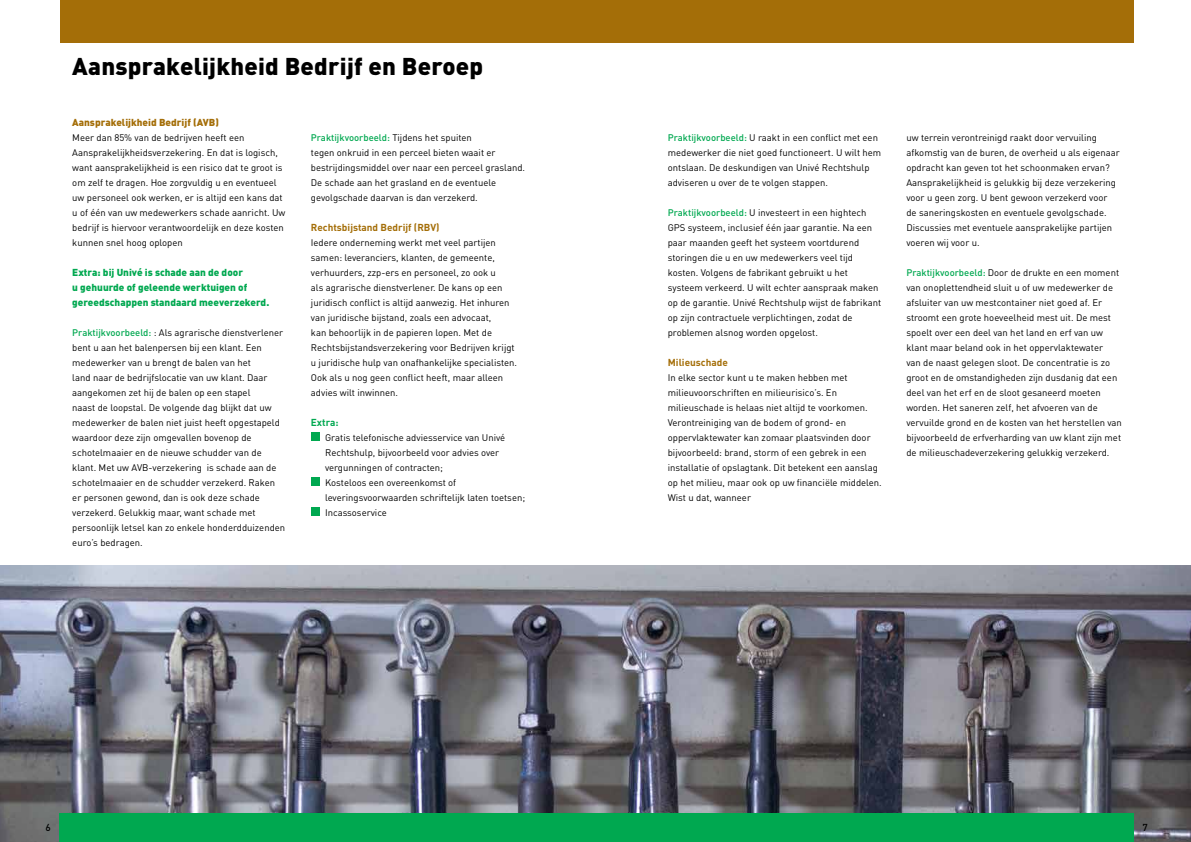
<style>
.page{position:relative;width:1191px;height:842px;background:#fff}
.page>*{position:absolute;margin:0;border:0;box-sizing:border-box;transform-origin:0 0}
.t1{font:900 24px "DIN Pro";letter-spacing:.01em;color:#000}
.t2{font:900 10px/15px "DIN Pro";color:#00a850}
.t3{font:700 10px "DIN Pro";color:#a46e08}
.t4{font:900 10px "DIN Pro";color:#a46e08}
.t5{font:700 10px "DIN Pro";color:#00a850}
.t6{font:500 10px "DIN Pro";color:#000}
.t7{font:9.5px/15px "DIN Pro";color:#000}
.s1{font-weight:500;color:#00a850}
</style>
<div class="page">
<img style="left:0;top:565px;width:1191px;height:277px">
<div style="left:60px;top:814px;width:1073px;height:28px;background:#00a850"></div>
<div style="left:595px;top:0;width:538px;height:43px;background:#a46e08"></div>
<div style="left:60px;top:0;width:535px;height:43px;background:#a46e08"></div>
<div style="left:311px;top:432px;width:8px;height:9px;background:#00a850"></div>
<div style="left:311px;top:477px;width:8px;height:9px;background:#00a850"></div>
<div style="left:311px;top:507px;width:8px;height:9px;background:#00a850"></div>
<h1 class="t1" style="left:72px;top:50px;width:412px">Aansprakelijkheid Bedrijf en Beroep</h1>
<p class="t4" style="left:72px;top:116px;width:148px">Aansprakelijkheid Bedrijf (AVB)</p>
<p class="t7" style="left:72px;top:130px;width:215px">Meer dan 85% van de bedrijven heeft een Aansprakelijkheidsverzekering. En dat is logisch, want aansprakelijkheid is een risico dat te groot is om zelf te dragen. Hoe zorgvuldig u en eventueel uw personeel ook werken, er is altijd een kans dat u of één van uw medewerkers schade aanricht. Uw bedrijf is hiervoor verantwoordelijk en deze kosten kunnen snel hoog oplopen</p>
<p class="t2" style="left:72px;top:264px;width:198px">Extra: bij Univé is schade aan de door<br>u gehuurde of geleende werktuigen of gereedschappen standaard meeverzekerd.</p>
<p class="t7" style="left:72px;top:325px;width:214px"><span class="s1">Praktijkvoorbeeld:</span> : Als agrarische dienstverlener bent u aan het balenpersen bij een klant. Een medewerker van u brengt de balen van het<br>land naar de bedrijfslocatie van uw klant. Daar aangekomen zet hij de balen op een stapel<br>naast de loopstal. De volgende dag blijkt dat uw medewerker de balen niet juist heeft opgestapeld waardoor deze zijn omgevallen bovenop de schotelmaaier en de nieuwe schudder van de klant. Met uw AVB-verzekering is schade aan de schotelmaaier en de schudder verzekerd. Raken er personen gewond, dan is ook deze schade verzekerd. Gelukkig maar, want schade met persoonlijk letsel kan zo enkele honderdduizenden euro’s bedragen.</p>
<p class="t7" style="left:311px;top:130px;width:216px"><span class="s1">Praktijkvoorbeeld:</span> Tijdens het spuiten<br>tegen onkruid in een perceel bieten waait er bestrijdingsmiddel over naar een perceel grasland.<br>De schade aan het grasland en de eventuele gevolgschade daarvan is dan verzekerd.</p>
<p class="t3" style="left:311px;top:221px;width:130px">Rechtsbijstand Bedrijf (RBV)</p>
<p class="t7" style="left:311px;top:235px;width:208px">Iedere onderneming werkt met veel partijen samen: leveranciers, klanten, de gemeente, verhuurders, zzp-ers en personeel, zo ook u<br>als agrarische dienstverlener. De kans op een juridisch conflict is altijd aanwezig. Het inhuren van juridische bijstand, zoals een advocaat,<br>kan behoorlijk in de papieren lopen. Met de Rechtsbijstandsverzekering voor Bedrijven krijgt u juridische hulp van onafhankelijke specialisten.<br>Ook als u nog geen conflict heeft, maar alleen advies wilt inwinnen.</p>
<p class="t5" style="left:311px;top:416px;width:29px">Extra:</p>
<p class="t7" style="left:325px;top:430px;width:202px">Gratis telefonische adviesservice van Univé Rechtshulp, bijvoorbeeld voor advies over vergunningen of contracten;<br>Kosteloos een overeenkomst of leveringsvoorwaarden schriftelijk laten toetsen; Incassoservice</p>
<p class="t7" style="left:668px;top:130px;width:215px"><span class="s1">Praktijkvoorbeeld:</span> U raakt in een conflict met een medewerker die niet goed functioneert. U wilt hem ontslaan. De deskundigen van Univé Rechtshulp adviseren u over de te volgen stappen.</p>
<p class="t7" style="left:668px;top:205px;width:215px"><span class="s1">Praktijkvoorbeeld:</span> U investeert in een hightech GPS systeem, inclusief één jaar garantie. Na een paar maanden geeft het systeem voortdurend storingen die u en uw medewerkers veel tijd kosten. Volgens de fabrikant gebruikt u het systeem verkeerd. U wilt echter aanspraak maken op de garantie. Univé Rechtshulp wijst de fabrikant op zijn contractuele verplichtingen, zodat de problemen alsnog worden opgelost.</p>
<p class="t3" style="left:668px;top:356px;width:62px">Milieuschade</p>
<p class="t7" style="left:668px;top:370px;width:215px">In elke sector kunt u te maken hebben met milieuvoorschriften en milieurisico’s. En milieuschade is helaas niet altijd te voorkomen.<br>Verontreiniging van de bodem of grond- en oppervlaktewater kan zomaar plaatsvinden door bijvoorbeeld: brand, storm of een gebrek in een installatie of opslagtank. Dit betekent een aanslag op het milieu, maar ook op uw financiële middelen.<br>Wist u dat, wanneer</p>
<p class="t7" style="left:906px;top:130px;width:215px">uw terrein verontreinigd raakt door vervuiling afkomstig van de buren, de overheid u als eigenaar opdracht kan geven tot het schoonmaken ervan?<br>Aansprakelijkheid is gelukkig bij deze verzekering voor u geen zorg. U bent gewoon verzekerd voor de saneringskosten en eventuele gevolgschade.<br>Discussies met eventuele aansprakelijke partijen voeren wij voor u.</p>
<p class="t7" style="left:906px;top:265px;width:217px"><span class="s1">Praktijkvoorbeeld:</span> Door de drukte en een moment van onoplettendheid sluit u of uw medewerker de afsluiter van uw mestcontainer niet goed af. Er stroomt een grote hoeveelheid mest uit. De mest spoelt over een deel van het land en erf van uw klant maar beland ook in het oppervlaktewater<br>van de naast gelegen sloot. De concentratie is zo groot en de omstandigheden zijn dusdanig dat een deel van het erf en de sloot gesaneerd moeten worden. Het saneren zelf, het afvoeren van de vervuilde grond en de kosten van het herstellen van bijvoorbeeld de erfverharding van uw klant zijn met de milieuschadeverzekering gelukkig verzekerd.</p>
<p class="t6" style="left:46px;top:821px;width:7px">6</p>
<p class="t6" style="left:1142px;top:821px;width:7px">7</p>
</div>
